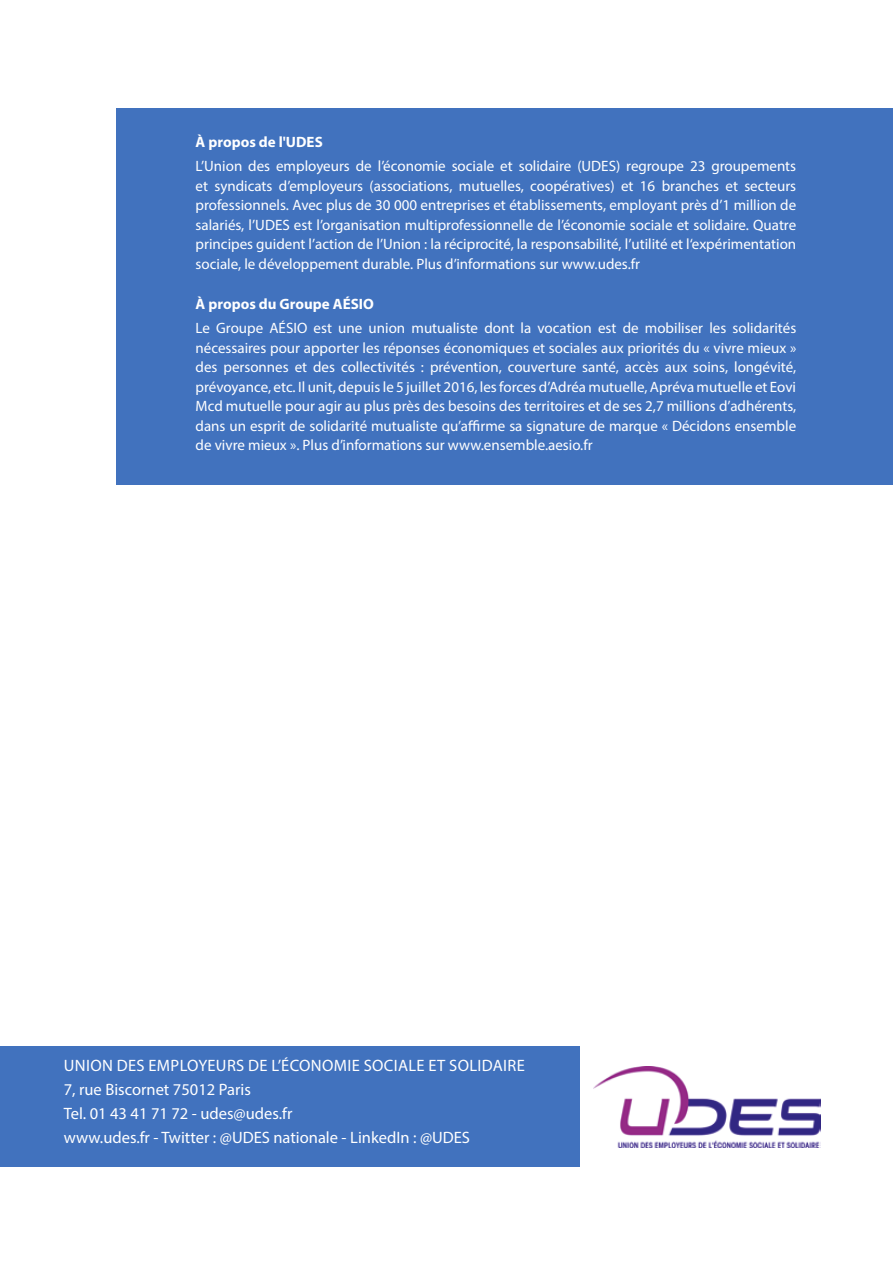
<style>
.page{position:relative;width:893px;height:1263px;background:#fff}
.page>*{position:absolute;margin:0;border:0;box-sizing:border-box;transform-origin:0 0}
.t1{font:16.5px/24px "Myriad Pro";color:#fff}
.t2{font:15px/19.5px "Myriad Pro";color:#fff;text-align:justify}
.t3{font:700 15px "Myriad Pro";color:#fff}
</style>
<div class="page">
<div style="left:117px;top:108px;width:776px;height:377px;background:#4172be"></div>
<div style="left:0;top:1046px;width:579px;height:120px;background:#4172be"></div>
<img style="left:593px;top:1066px;width:228px;height:81px">
<p class="t3" style="left:196px;top:132px;width:129px">À propos de l'UDES</p>
<p class="t2" style="left:196px;top:156px;width:602px">L’Union des employeurs de l’économie sociale et solidaire (UDES) regroupe 23 groupements et syndicats d’employeurs (associations, mutuelles, coopératives) et 16 branches et secteurs professionnels. Avec plus de 30 000 entreprises et établissements, employant près d’1 million de salariés, l’UDES est l’organisation multiprofessionnelle de l’économie sociale et solidaire. Quatre principes guident l’action de l’Union : la réciprocité, la responsabilité, l’utilité et l‘expérimentation sociale, le développement durable. Plus d’informations sur www.udes.fr</p>
<p class="t3" style="left:196px;top:294px;width:180px">À propos du Groupe AÉSIO</p>
<p class="t2" style="left:196px;top:318px;width:602px">Le Groupe AÉSIO est une union mutualiste dont la vocation est de mobiliser les solidarités nécessaires pour apporter les réponses économiques et sociales aux priorités du « vivre mieux » des personnes et des collectivités : prévention, couverture santé, accès aux soins, longévité, prévoyance, etc. Il unit, depuis le 5 juillet 2016, les forces d’Adréa mutuelle, Apréva mutuelle et Eovi Mcd mutuelle pour agir au plus près des besoins des territoires et de ses 2,7 millions d’adhérents, dans un esprit de solidarité mutualiste qu’affirme sa signature de marque « Décidons ensemble de vivre mieux ». Plus d’informations sur www.ensemble.aesio.fr</p>
<p class="t1" style="left:64px;top:1053px;width:463px">UNION DES EMPLOYEURS DE L’ÉCONOMIE SOCIALE ET SOLIDAIRE 7, rue Biscornet 75012 Paris<br>Tel. 01 43 41 71 72 - udes@udes.fr<br>www.udes.fr - Twitter : @UDES nationale - LinkedIn : @UDES</p>
</div>
